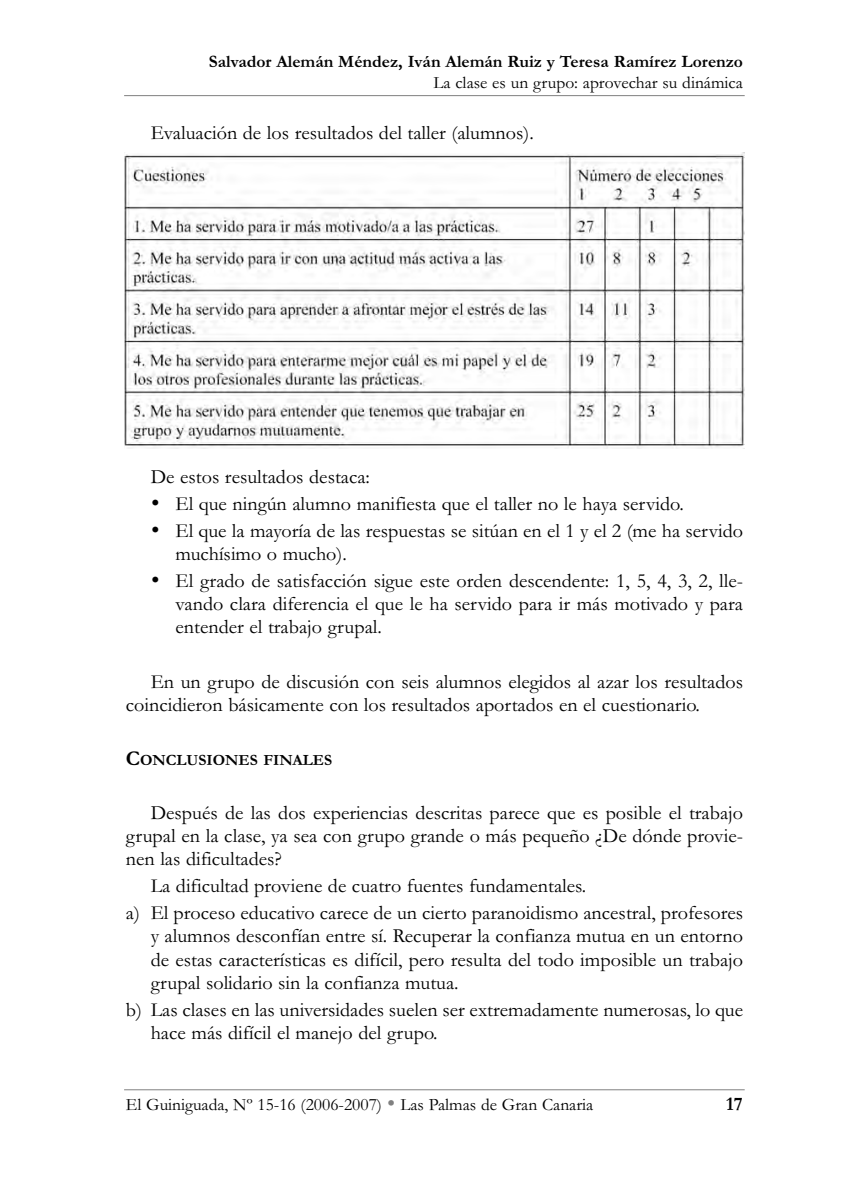
<style>
.page{position:relative;width:844px;height:1191px;background:#fff}
.page>*{position:absolute;margin:0;border:0;box-sizing:border-box;transform-origin:0 0}
.t1{font:20.12px/23.1px "Garamond";color:#000}
.t2{font:700 19.25px "Garamond";color:#000}
.t3{font:700 17.5px/21px "Garamond";color:#000;text-align:right}
.t4{font:17.5px "Garamond";color:#000}
.t5{font:700 15.75px "Garamond";color:#000}
.s1{font-weight:400}
.s2{font-size:21px}
.s3{color:#808080}
</style>
<div class="page">
<hr style="left:124px;top:1089px;width:620px;height:1px;background:#808080">
<hr style="left:124px;top:95px;width:620px;height:1px;background:#808080">
<img style="left:124px;top:152px;width:620px;height:297px">
<p class="t3" style="left:209px;top:52px;width:535px">Salvador Alemán Méndez, Iván Alemán Ruiz y Teresa Ramírez Lorenzo<br><span class="s1">La clase es un grupo: aprovechar su dinámica</span></p>
<p class="t1" style="left:151px;top:123px;width:384px">Evaluación de los resultados del taller (alumnos).</p>
<p class="t1" style="left:151px;top:467px;width:221px">De estos resultados destaca:</p>
<p class="t1" style="left:151px;top:494px;width:534px">• El que ningún alumno manifiesta que el taller no le haya servido.</p>
<p class="t1" style="left:175px;top:521px;width:569px;text-indent:-25px">• El que la mayoría de las respuestas se sitúan en el 1 y el 2 (me ha servido muchísimo o mucho).</p>
<p class="t1" style="left:175px;top:571px;width:569px;text-align:justify;text-indent:-25px">• El grado de satisfacción sigue este orden descendente: 1, 5, 4, 3, 2, lle&shy;vando clara diferencia el que le ha servido para ir más motivado y para entender el trabajo grupal.</p>
<p class="t1" style="left:126px;top:672px;width:618px;text-indent:25px">En un grupo de discusión con seis alumnos elegidos al azar los resultados coincidieron básicamente con los resultados aportados en el cuestionario.</p>
<p class="t5" style="left:126px;top:753px;width:208px"><span class="s2">C</span>ONCLUSIONES FINALES</p>
<p class="t1" style="left:126px;top:803px;width:618px;text-align:justify;text-indent:25px">Después de las dos experiencias descritas parece que es posible el trabajo grupal en la clase, ya sea con grupo grande o más pequeño ¿De dónde provie&shy;nen las dificultades?</p>
<p class="t1" style="left:126px;top:874px;width:618px;line-height:27.1px;text-indent:25px">La dificultad proviene de cuatro fuentes fundamentales.<br>a) El proceso educativo carece de un cierto paranoidismo ancestral, profesores</p>
<p class="t1" style="left:151px;top:927px;width:593px;text-align:justify">y alumnos desconfían entre sí. Recuperar la confianza mutua en un entorno de estas características es difícil, pero resulta del todo imposible un trabajo grupal solidario sin la confianza mutua.</p>
<p class="t1" style="left:151px;top:1000px;width:594px;text-indent:-25px">b) Las clases en las universidades suelen ser extremadamente numerosas, lo que hace más difícil el manejo del grupo.</p>
<p class="t4" style="left:126px;top:1098px;width:469px">El Guiniguada, Nº 15-16 (2006-2007) <span class="s3">•</span> Las Palmas de Gran Canaria</p>
<p class="t2" style="left:726px;top:1096px;width:18px">17</p>
</div>
